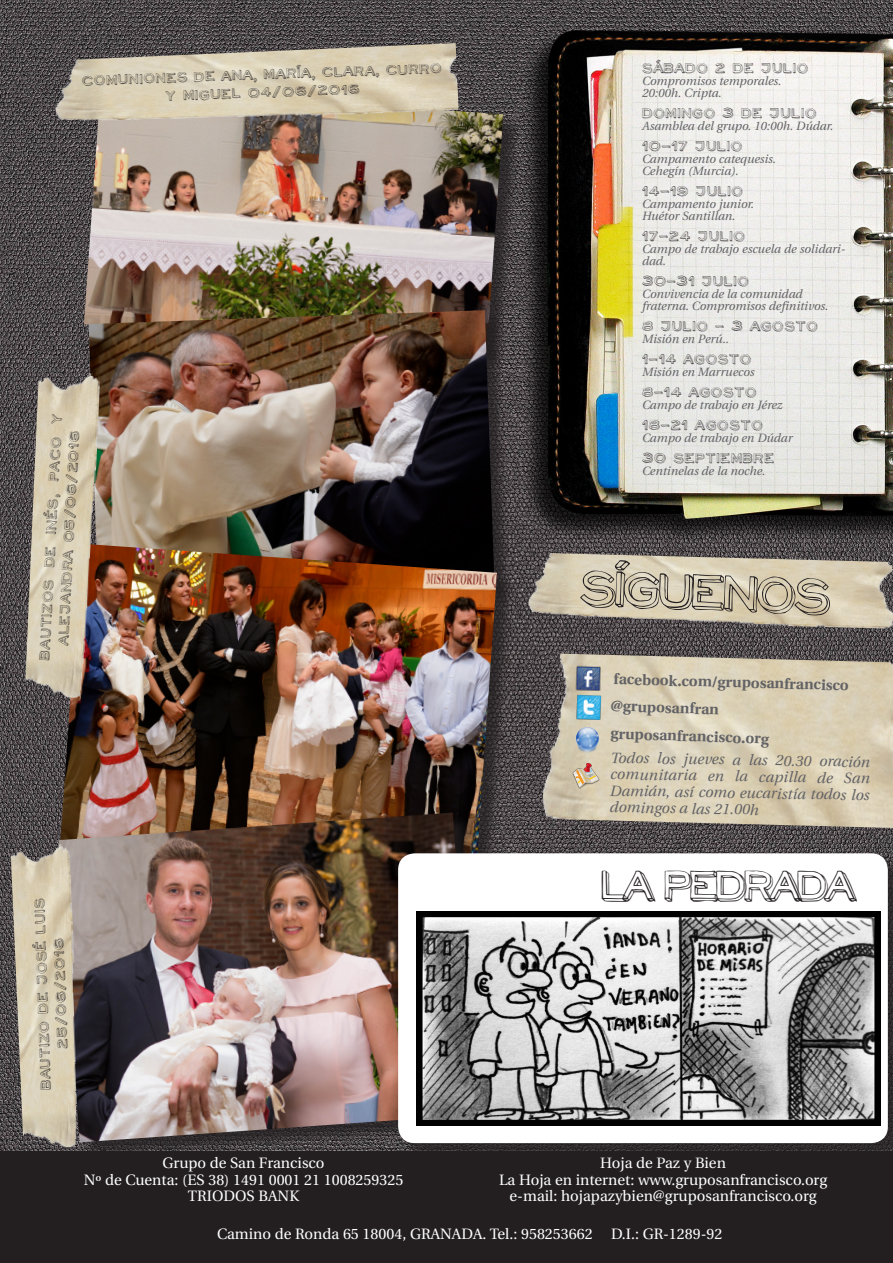
<style>
.page{position:relative;width:893px;height:1263px;background:#fff}
.page>*{position:absolute;margin:0;border:0;box-sizing:border-box;transform-origin:0 0}
.t1{font:54px "Neo Retro Draw";color:#231f20}
.t2{font:46.05px "Neo Retro Draw";letter-spacing:-.14em;color:#231f20}
.t3{font:15px/18px "Neo Retro Draw";color:#231f20;text-align:center}
.t4{font:15px/16.5px "Utopia";color:#fff;text-align:center}
.t5{font:italic 15px/16.5px "Utopia";color:#636366;text-align:justify}
.t6{font:700 15px/27.6px "Utopia";color:#636366}
.t7{font:italic 12px/12px "Utopia";color:#636366}
</style>
<div class="page">
<img style="left:0;top:0;width:893px;height:1151px">
<img style="left:528px;top:558px;width:365px;height:71px">
<img style="left:542px;top:653px;width:351px;height:175px">
<img style="left:572px;top:662px;width:32px;height:34px">
<img style="left:573px;top:695px;width:29px;height:29px">
<img style="left:574px;top:727px;width:27px;height:26px">
<img style="left:572px;top:762px;width:28px;height:27px">
<div style="left:0;top:1151px;width:893px;height:112px;background:#231f20"></div>
<img style="left:84px;top:86px;width:393px;height:266px">
<img style="left:477px;top:15px;width:416px;height:543px">
<img style="left:54px;top:43px;width:405px;height:84px">
<div style="left:91px;top:312px;width:422px;height:306px;background:#231f20;opacity:.75"></div>
<img style="left:89px;top:310px;width:405px;height:234px">
<div style="left:63px;top:546px;width:452px;height:344px;background:#231f20;opacity:.75"></div>
<img style="left:60px;top:544px;width:437px;height:309px">
<div style="left:61px;top:815px;width:432px;height:346px;background:#231f20;opacity:.75"></div>
<img style="left:59px;top:812px;width:415px;height:330px">
<div style="left:400px;top:855px;width:493px;height:307px;background:#231f20;opacity:.75"></div>
<div style="left:398px;top:853px;width:490px;height:290px;background:#fff;border-radius:16px"></div>
<img style="left:417px;top:911px;width:464px;height:214px">
<img style="left:25px;top:371px;width:75px;height:327px">
<img style="left:10px;top:844px;width:72px;height:305px">
<p class="t3" style="left:81px;top:71px;width:195px;rotate:-2deg">COMUNIONES DE ANA, MAR</p>
<p class="t3" style="left:296px;top:64px;width:59px;rotate:-2deg">ÍA, CLARA</p>
<p class="t3" style="left:375px;top:61px;width:68px;rotate:-2deg">, CURR O</p>
<p class="t3" style="left:165px;top:86px;width:196px;rotate:-2deg">Y MI GUEL 04/06/2016</p>
<p class="t3" style="left:35px;top:660px;width:248px;rotate:-87deg">BA UTI ZOS DE INÉS, PA CO Y<br>ALEJANDRA 05/06/2016</p>
<p class="t3" style="left:37px;top:1090px;width:190px;rotate:-92deg">BA UTI ZO DE JOSÉ LUIS<br>25/06/2016</p>
<p class="t4" style="left:84px;top:1155px;width:321px">Grupo de San Francisco<br>Nº de Cuenta: (ES 38) 1491 0001 21 1008259325<br>TRIODOS BANK</p>
<p class="t3" style="left:642px;top:59px;width:168px">SÁBADO 2 DE JULIO</p>
<p class="t7" style="left:642px;top:75px;width:141px">Compromisos temporales.<br>20:00h. Cripta.</p>
<p class="t3" style="left:642px;top:104px;width:177px">DOMINGO 3 DE JULIO</p>
<p class="t7" style="left:642px;top:120px;width:193px">Asamblea del grupo. 10:00h. Dúdar.</p>
<p class="t3" style="left:642px;top:137px;width:102px">10-17 JULIO</p>
<p class="t7" style="left:642px;top:153px;width:136px">Campamento catequesis.<br>Cehegín (Murcia).</p>
<p class="t3" style="left:642px;top:182px;width:103px">14-19 JULIO</p>
<p class="t7" style="left:642px;top:198px;width:113px">Campamento junior.<br>Huétor Santillan.</p>
<p class="t3" style="left:642px;top:227px;width:105px">17-24 JULIO</p>
<p class="t7" style="left:642px;top:243px;width:205px">Campo de trabajo escuela de solidari&shy;dad.</p>
<p class="t3" style="left:642px;top:272px;width:109px">30-31 JULIO</p>
<p class="t7" style="left:642px;top:288px;width:188px">Convivencia de la comunidad fraterna. Compromisos definitivos.</p>
<p class="t3" style="left:642px;top:317px;width:178px">8 JULIO - 3 AGOSTO</p>
<p class="t7" style="left:642px;top:333px;width:88px">Misión en Perú..</p>
<p class="t3" style="left:642px;top:350px;width:112px">1-14 AGOSTO</p>
<p class="t7" style="left:642px;top:366px;width:114px">Misión en Marruecos</p>
<p class="t3" style="left:642px;top:383px;width:117px">8-14 AGOSTO</p>
<p class="t7" style="left:642px;top:399px;width:142px">Campo de trabajo en Jérez</p>
<p class="t3" style="left:642px;top:416px;width:123px">18-21 AGOSTO</p>
<p class="t7" style="left:642px;top:432px;width:152px">Campo de trabajo en Dúdar</p>
<p class="t3" style="left:642px;top:449px;width:134px">30 SEPTIEMBRE</p>
<p class="t7" style="left:642px;top:465px;width:125px">Centinelas de la noche.</p>
<h1 class="t1" style="left:579px;top:558px;width:257px;rotate:2deg">SÍGUENOS</h1>
<p class="t6" style="left:612px;top:664px;width:239px;rotate:2deg">facebook.com/gruposanfrancisco @gruposanfran gruposanfrancisco.org</p>
<p class="t5" style="left:610px;top:749px;width:261px;rotate:1deg">Todos los jueves a las 20.30 oración comunitaria en la capilla de San Damián, así como eucaristía todos los domingos a las 21.00h</p>
<h2 class="t2" style="left:599px;top:861px;width:259px">LA PEDRADA</h2>
<p class="t4" style="left:499px;top:1155px;width:330px">Hoja de Paz y Bien<br>La Hoja en internet: www.gruposanfrancisco.org e-mail: hojapazybien@gruposanfrancisco.org</p>
<p class="t4" style="left:217px;top:1226px;width:507px">Camino de Ronda 65 18004, GRANADA. Tel.: 958253662 D.I.: GR-1289-92</p>
</div>
